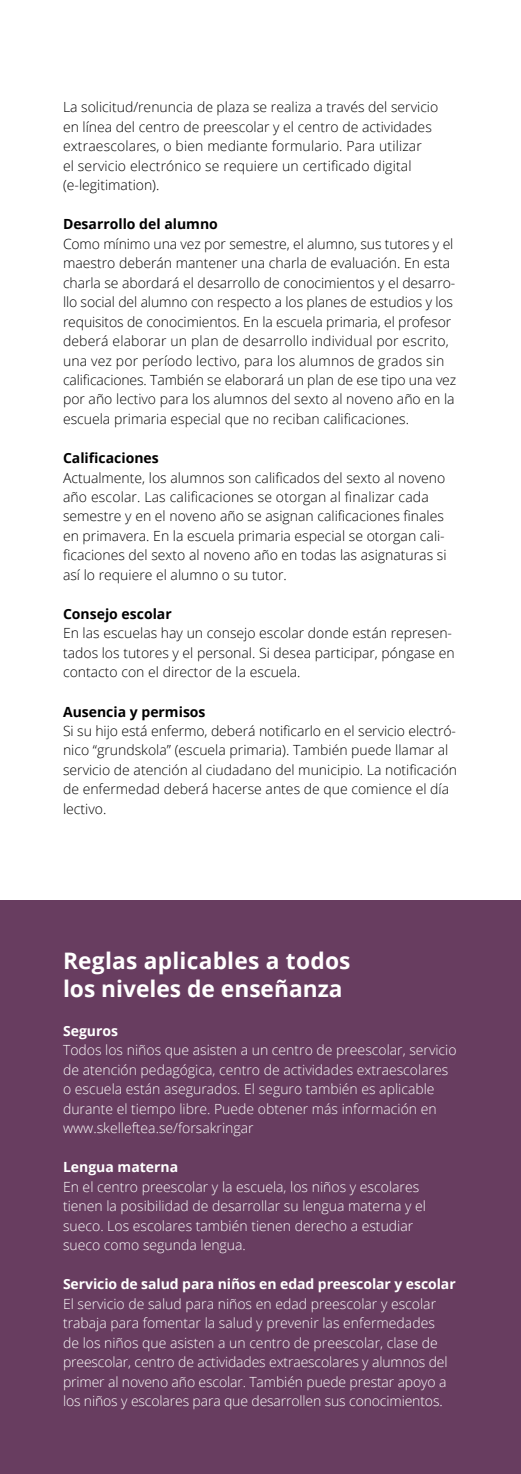
<style>
.page{position:relative;width:521px;height:1474px;background:#fff}
.page>*{position:absolute;margin:0;border:0;box-sizing:border-box;transform-origin:0 0}
.t1{font:700 22.75px/27.3px "Open Sans";letter-spacing:.01em;color:#fff}
.t2{font:300 14px/19.4px "Open Sans";color:#000}
.t3{font:300 14px/19.4px "Open Sans";color:#fff}
.s1{font-weight:700}
</style>
<div class="page">
<div style="left:0;top:900px;width:521px;height:573px;background:#683d60"></div>
<p class="t2" style="left:63px;top:97px;width:377px">La solicitud/renuncia de plaza se realiza a través del servicio en línea del centro de preescolar y el centro de actividades extraescolares, o bien mediante formulario. Para utilizar<br>el servicio electrónico se requiere un certificado digital (e-legitimation).</p>
<p class="t2" style="left:63px;top:214px;width:395px"><span class="s1">Desarrollo del alumno<br></span>Como mínimo una vez por semestre, el alumno, sus tutores y el maestro deberán mantener una charla de evaluación. En esta charla se abordará el desarrollo de conocimientos y el desarro&shy;llo social del alumno con respecto a los planes de estudios y los requisitos de conocimientos. En la escuela primaria, el profesor deberá elaborar un plan de desarrollo individual por escrito, una vez por período lectivo, para los alumnos de grados sin calificaciones. También se elaborará un plan de ese tipo una vez por año lectivo para los alumnos del sexto al noveno año en la escuela primaria especial que no reciban calificaciones.</p>
<p class="t2" style="left:63px;top:448px;width:385px"><span class="s1">Calificaciones<br></span>Actualmente, los alumnos son calificados del sexto al noveno año escolar. Las calificaciones se otorgan al finalizar cada semestre y en el noveno año se asignan calificaciones finales en primavera. En la escuela primaria especial se otorgan cali&shy;ficaciones del sexto al noveno año en todas las asignaturas si así lo requiere el alumno o su tutor.</p>
<p class="t2" style="left:63px;top:604px;width:393px"><span class="s1">Consejo escolar<br></span>En las escuelas hay un consejo escolar donde están represen&shy;tados los tutores y el personal. Si desea participar, póngase en contacto con el director de la escuela.</p>
<p class="t2" style="left:63px;top:701px;width:396px"><span class="s1">Ausencia y permisos<br></span>Si su hijo está enfermo, deberá notificarlo en el servicio electró&shy;nico “grundskola” (escuela primaria). También puede llamar al servicio de atención al ciudadano del municipio. La notificación de enfermedad deberá hacerse antes de que comience el día lectivo.</p>
<p class="t1" style="left:63px;top:946px;width:289px">Reglas aplicables a todos los niveles de enseñanza</p>
<p class="t3" style="left:63px;top:1020px;width:395px"><span class="s1">Seguros<br></span>Todos los niños que asisten a un centro de preescolar, servicio de atención pedagógica, centro de actividades extraescolares o escuela están asegurados. El seguro también es aplicable durante el tiempo libre. Puede obtener más información en www.skelleftea.se/forsakringar</p>
<p class="t3" style="left:63px;top:1157px;width:364px"><span class="s1">Lengua materna<br></span>En el centro preescolar y la escuela, los niños y escolares tienen la posibilidad de desarrollar su lengua materna y el sueco. Los escolares también tienen derecho a estudiar sueco como segunda lengua.</p>
<p class="t3" style="left:63px;top:1274px;width:394px"><span class="s1">Servicio de salud para niños en edad preescolar y escolar </span>El servicio de salud para niños en edad preescolar y escolar trabaja para fomentar la salud y prevenir las enfermedades<br>de los niños que asisten a un centro de preescolar, clase de preescolar, centro de actividades extraescolares y alumnos del primer al noveno año escolar. También puede prestar apoyo a los niños y escolares para que desarrollen sus conocimientos.</p>
</div>
